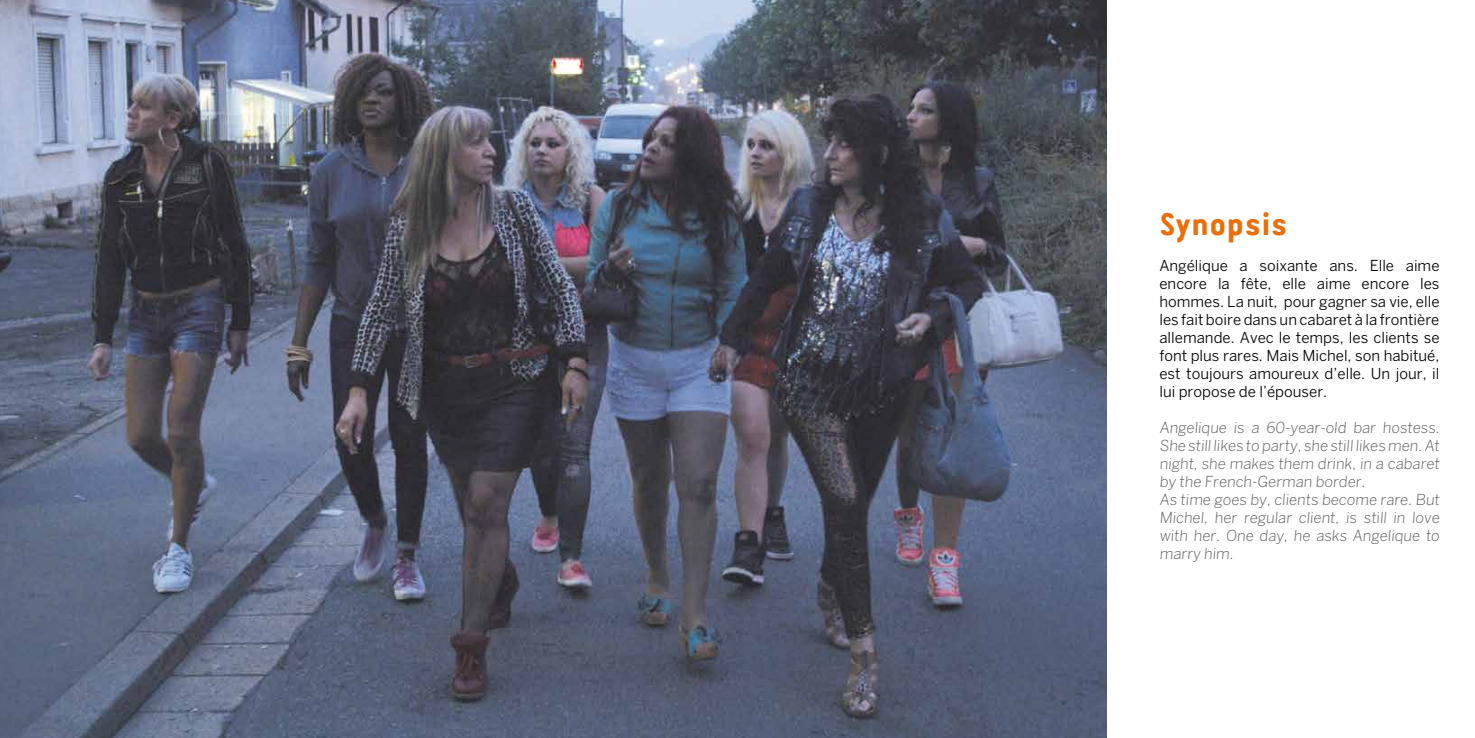
<style>
.page{position:relative;width:1475px;height:738px;background:#fff}
.page>*{position:absolute;margin:0;border:0;box-sizing:border-box;transform-origin:0 0}
.t1{font:700 31.25px "Van Condensed";color:#eb6e08}
.t2{font:15px/18px "Benton Sans";color:#000;text-align:justify}
.t3{font:300 15px/18px "Benton Sans";color:#58585a}
</style>
<div class="page">
<img style="left:0;top:0;width:1106px;height:737px">
<h1 class="t1" style="left:1159px;top:206px;width:130px">Synopsis</h1>
<p class="t2" style="left:1159px;top:256px;width:281px">Angélique a soixante ans. Elle aime encore la fête, elle aime encore les hommes. La nuit, pour gagner sa vie, elle les fait boire dans un cabaret à la frontière allemande. Avec le temps, les clients se font plus rares. Mais Michel, son habitué, est toujours amoureux d’elle. Un jour, il lui propose de l’épouser.</p>
<p class="t3" style="left:1159px;top:418px;width:283px">Angelique is a 60-year-old bar hostess.<br>She still likes to party, she still likes men. At night, she makes them drink, in a cabaret by the French-German border.<br>As time goes by, clients become rare. But Michel, her regular client, is still in love with her. One day, he asks Angelique to marry him.</p>
</div>
